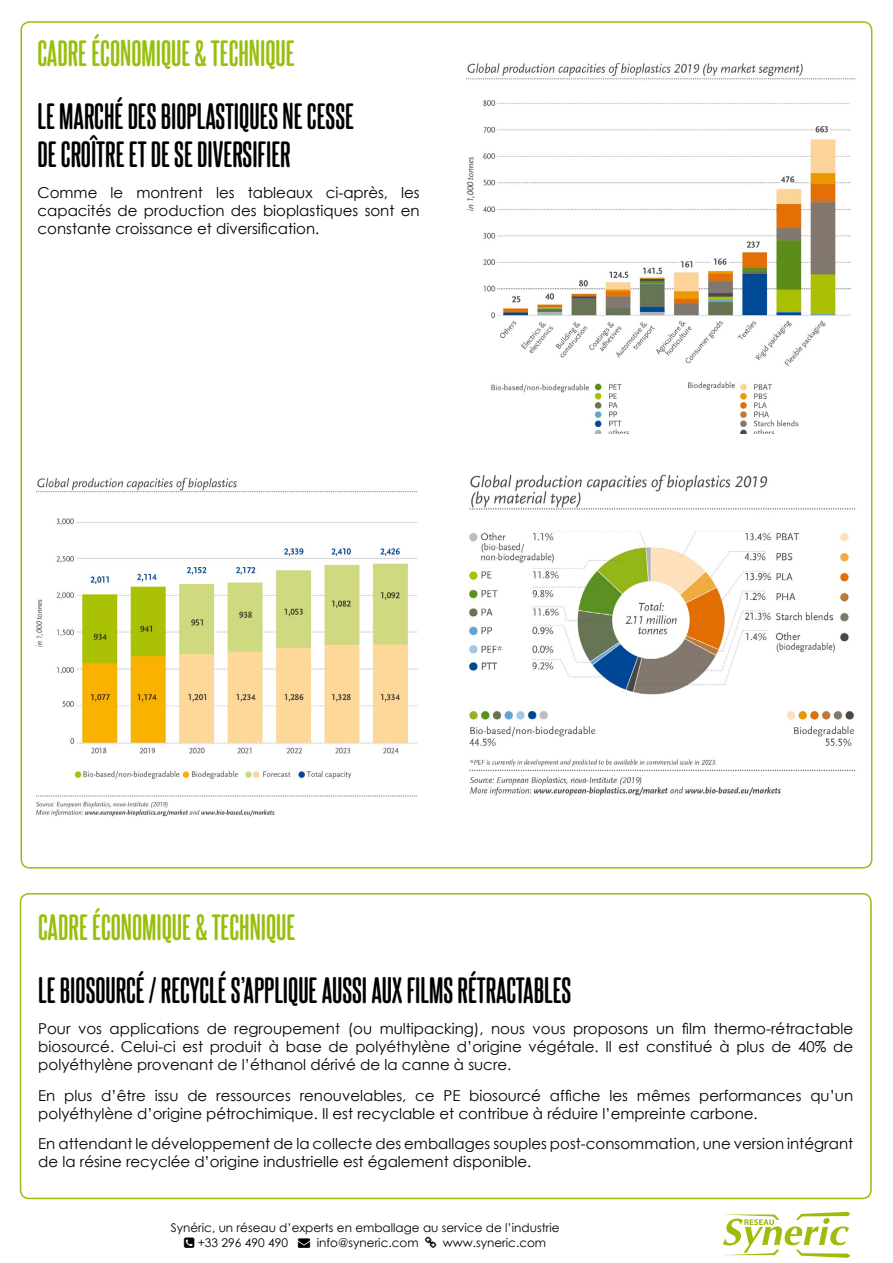
<style>
.page{position:relative;width:893px;height:1263px;background:#fff}
.page>*{position:absolute;margin:0;border:0;box-sizing:border-box;transform-origin:0 0}
.t1{font:700 31.5px/37.8px "Steelfish Rounded Rg";color:#000}
.t2{font:700 31.5px "Steelfish Rounded Rg";color:#97bf0d}
.t3{font:15px/18px "Century Gothic";color:#000;text-align:justify}
.t4{font:12px/14.4px "Century Gothic";color:#000}
</style>
<div class="page">
<svg style="left:723px;top:1212px;width:127px;height:46px"></svg>
<div style="left:20px;top:893px;width:852px;height:306px;border:2px solid #97bf0d;border-radius:9px"></div>
<img style="left:36px;top:477px;width:382px;height:340px">
<img style="left:466px;top:62px;width:390px;height:372px">
<img style="left:469px;top:474px;width:387px;height:322px">
<h1 class="t2" style="left:38px;top:30px;width:259px">CADRE ÉCONOMIQUE &amp; TECHNIQUE</h1>
<h1 class="t1" style="left:38px;top:95px;width:318px">LE MARCHÉ DES BIOPLASTIQUES NE CESSE<br>DE CROÎTRE ET DE SE DIVERSIFIER</h1>
<p class="t3" style="left:38px;top:183px;width:384px">Comme le montrent les tableaux ci-après, les capacités de production des bioplastiques sont en constante croissance et diversification.</p>
<h1 class="t2" style="left:38px;top:904px;width:259px">CADRE ÉCONOMIQUE &amp; TECHNIQUE</h1>
<h1 class="t1" style="left:38px;top:969px;width:535px">LE BIOSOURCÉ / RECYCLÉ S’APPLIQUE AUSSI AUX FILMS RÉTRACTABLES</h1>
<p class="t3" style="left:38px;top:1019px;width:816px">Pour vos applications de regroupement (ou multipacking), nous vous proposons un film thermo-rétractable biosourcé. Celui-ci est produit à base de polyéthylène d’origine végétale. Il est constitué à plus de 40% de polyéthylène provenant de l’éthanol dérivé de la canne à sucre.</p>
<p class="t3" style="left:38px;top:1086px;width:816px">En plus d’être issu de ressources renouvelables, ce PE biosourcé affiche les mêmes performances qu’un polyéthylène d’origine pétrochimique. Il est recyclable et contribue à réduire l’empreinte carbone.</p>
<p class="t3" style="left:38px;top:1135px;width:816px">En attendant le développement de la collecte des emballages souples post-consommation, une version intégrant de la résine recyclée d’origine industrielle est également disponible.</p>
<p class="t4" style="left:198px;top:1220px;width:363px;text-indent:-27px">Synéric, un réseau d’experts en emballage au service de l’industrie +33 296 490 490 → info@syneric.com</p>
<p class="t4" style="left:443px;top:1235px;width:105px">www.syneric.com</p>
</div>
